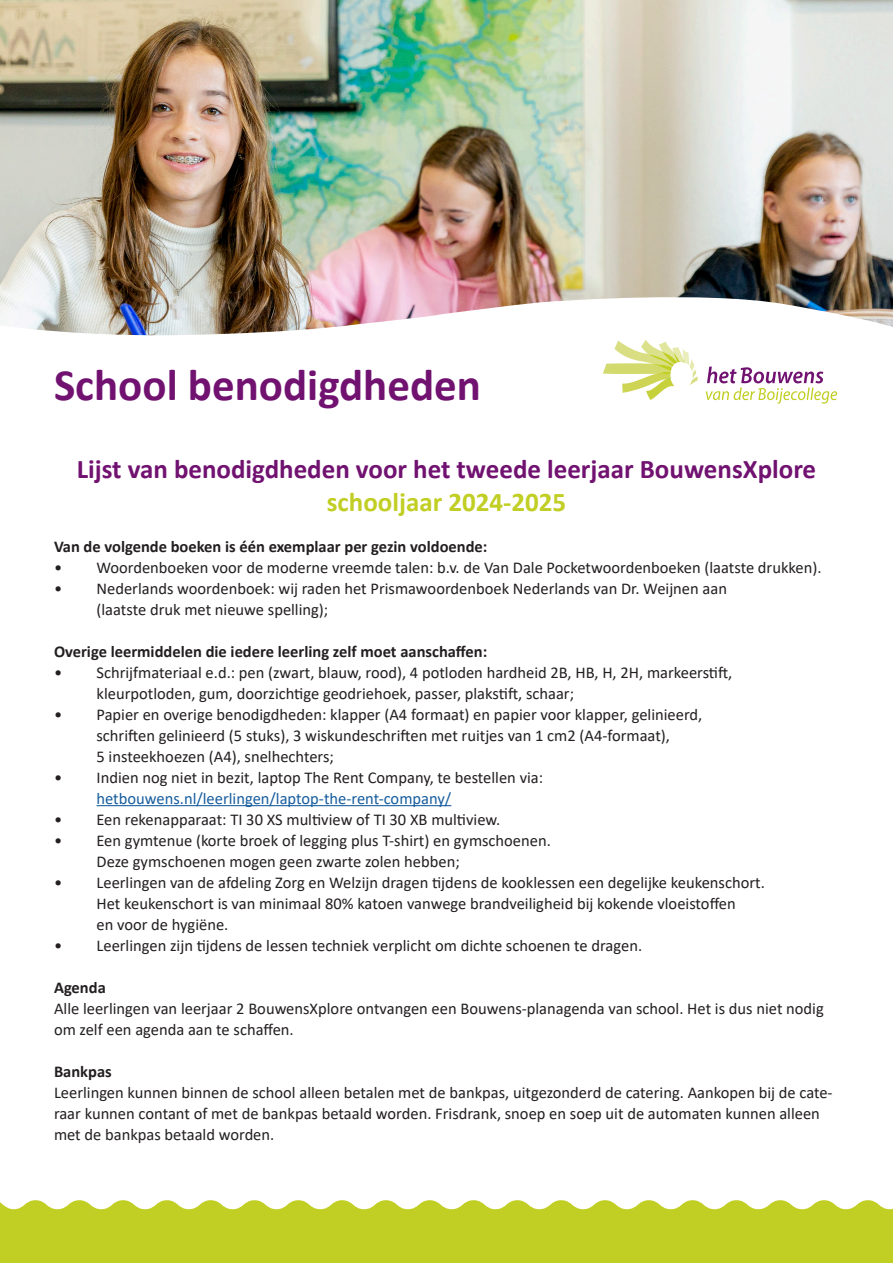
<style>
.page{position:relative;width:893px;height:1263px;background:#fff}
.page>*{position:absolute;margin:0;border:0;box-sizing:border-box;transform-origin:0 0}
.Kop_groot_paars_inhoud{font:700 45px "Calibri";color:#711271}
.t1{font:700 27px "Calibri";color:#711271}
.t2{font:700 27px "Calibri";color:#c1ce23}
.t3{font:16.5px/21px "Calibri";color:#231f20}
.t4{font:700 16.5px "Calibri";color:#231f20}
.s1{color:#175d9e}
</style>
<div class="page">
<img style="left:0;top:0;width:893px;height:336px">
<svg style="left:0;top:1200px;width:893px;height:63px;background:#c5d133"></svg>
<hr style="left:97px;top:805px;width:354px;height:1px;background:#175d9e">
<svg style="left:603px;top:340px;width:95px;height:60px"></svg>
<svg style="left:706px;top:367px;width:131px;height:37px"></svg>
<p class="Kop_groot_paars_inhoud" style="left:54px;top:353px;width:428px">School benodigdheden</p>
<p class="t1" style="left:77px;top:450px;width:741px">Lijst van benodigdheden voor het tweede leerjaar BouwensXplore</p>
<p class="t2" style="left:327px;top:483px;width:241px">schooljaar 2024-2025</p>
<p class="t4" style="left:54px;top:535px;width:435px">Van de volgende boeken is één exemplaar per gezin voldoende:</p>
<p class="t3" style="left:54px;top:556px;width:769px">• Woordenboeken voor de moderne vreemde talen: b.v. de Van Dale Pocketwoordenboeken (laatste drukken).</p>
<p class="t3" style="left:97px;top:577px;width:632px;text-indent:-43px">• Nederlands woordenboek: wij raden het Prismawoordenboek Nederlands van Dr. Weijnen aan (laatste druk met nieuwe spelling);</p>
<p class="t4" style="left:54px;top:640px;width:435px">Overige leermiddelen die iedere leerling zelf moet aanschaffen:</p>
<p class="t3" style="left:97px;top:661px;width:637px;text-indent:-43px">• Schrijfmateriaal e.d.: pen (zwart, blauw, rood), 4 potloden hardheid 2B, HB, H, 2H, markeerstift, kleurpotloden, gum, doorzichtige geodriehoek, passer, plakstift, schaar;</p>
<p class="t3" style="left:97px;top:703px;width:607px;text-indent:-43px">• Papier en overige benodigdheden: klapper (A4 formaat) en papier voor klapper, gelinieerd, schriften gelinieerd (5 stuks), 3 wiskundeschriften met ruitjes van 1 cm2 (A4-formaat),<br>5 insteekhoezen (A4), snelhechters;</p>
<p class="t3" style="left:97px;top:766px;width:448px;text-indent:-43px">• Indien nog niet in bezit, laptop The Rent Company, te bestellen via: <span class="s1">hetbouwens.nl/leerlingen/laptop-the-rent-company/</span></p>
<p class="t3" style="left:54px;top:808px;width:448px">• Een rekenapparaat: TI 30 XS multiview of TI 30 XB multiview.</p>
<p class="t3" style="left:97px;top:829px;width:456px;text-indent:-43px">• Een gymtenue (korte broek of legging plus T-shirt) en gymschoenen.<br>Deze gymschoenen mogen geen zwarte zolen hebben;</p>
<p class="t3" style="left:97px;top:871px;width:670px;text-indent:-43px">• Leerlingen van de afdeling Zorg en Welzijn dragen tijdens de kooklessen een degelijke keukenschort.<br>Het keukenschort is van minimaal 80% katoen vanwege brandveiligheid bij kokende vloeistoffen<br>en voor de hygiëne.</p>
<p class="t3" style="left:54px;top:934px;width:590px">• Leerlingen zijn tijdens de lessen techniek verplicht om dichte schoenen te dragen.</p>
<p class="t4" style="left:54px;top:976px;width:53px">Agenda</p>
<p class="t3" style="left:54px;top:997px;width:771px">Alle leerlingen van leerjaar 2 BouwensXplore ontvangen een Bouwens-planagenda van school. Het is dus niet nodig om zelf een agenda aan te schaffen.</p>
<p class="t4" style="left:54px;top:1060px;width:59px">Bankpas</p>
<p class="t3" style="left:54px;top:1081px;width:780px">Leerlingen kunnen binnen de school alleen betalen met de bankpas, uitgezonderd de catering. Aankopen bij de cate&shy;raar kunnen contant of met de bankpas betaald worden. Frisdrank, snoep en soep uit de automaten kunnen alleen met de bankpas betaald worden.</p>
</div>
